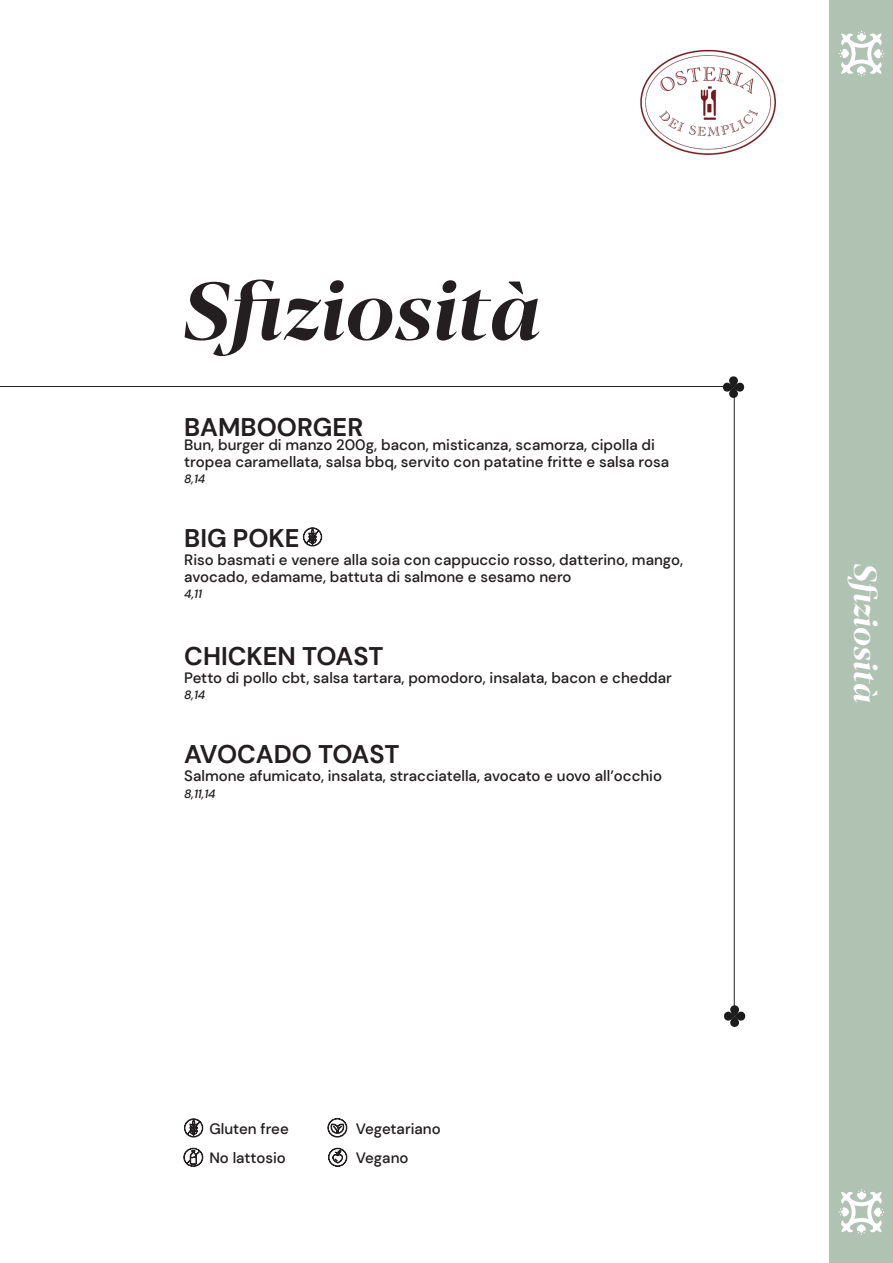
<style>
.page{position:relative;width:893px;height:1263px;background:#fff}
.page>*{position:absolute;margin:0;border:0;box-sizing:border-box;transform-origin:0 0}
.t1{font:italic 700 81px "Blacker Pro Display";color:#231f20}
.t2{font:italic 700 31.5px "Blacker Pro Display";color:#fff}
.t3{font:700 25.5px "DM Sans";color:#231f20}
.t4{font:500 15px/16.5px "DM Sans";color:#231f20}
.t5{font:italic 500 12px "DM Sans";color:#231f20}
</style>
<div class="page">
<div style="left:829px;top:0;width:64px;height:1263px;background:#b0c2b2"></div>
<svg style="left:838px;top:31px;width:46px;height:46px"></svg>
<svg style="left:838px;top:1189px;width:46px;height:46px"></svg>
<img style="left:640px;top:49px;width:136px;height:106px">
<svg style="left:303px;top:527px;width:19px;height:19px"></svg>
<svg style="left:183px;top:1148px;width:20px;height:19px"></svg>
<svg style="left:328px;top:1148px;width:19px;height:19px"></svg>
<svg style="left:184px;top:1118px;width:19px;height:19px"></svg>
<svg style="left:328px;top:1118px;width:19px;height:19px"></svg>
<hr style="left:734px;top:387px;width:1px;height:629px;background:#231f20">
<hr style="left:0;top:386px;width:734px;height:1px;background:#231f20">
<div style="left:729px;top:387px;width:9px;height:11px;background:#1c1c1c;border-radius:4px"></div>
<div style="left:733px;top:382px;width:11px;height:10px;background:#1c1c1c;border-radius:4px"></div>
<div style="left:729px;top:376px;width:9px;height:11px;background:#1c1c1c;border-radius:4px"></div>
<svg style="left:723px;top:382px;width:10px;height:10px"></svg>
<div style="left:730px;top:1016px;width:9px;height:11px;background:#1c1c1c;border-radius:4px"></div>
<div style="left:735px;top:1011px;width:10px;height:10px;background:#1c1c1c;border-radius:4px"></div>
<div style="left:730px;top:1005px;width:9px;height:11px;background:#1c1c1c;border-radius:4px"></div>
<div style="left:724px;top:1011px;width:11px;height:10px;background:#1c1c1c;border-radius:4px"></div>
<p class="t1" style="left:184px;top:254px;width:358px">Sfiziosità</p>
<p class="t3" style="left:184px;top:411px;width:180px">BAMBOORGER</p>
<p class="t4" style="left:184px;top:437px;width:486px">Bun, burger di manzo 200g, bacon, misticanza, scamorza, cipolla di tropea caramellata, salsa bbq, servito con patatine fritte e salsa rosa</p>
<p class="t5" style="left:184px;top:472px;width:23px">8,14</p>
<p class="t3" style="left:184px;top:522px;width:117px">BIG POKE</p>
<p class="t4" style="left:184px;top:551px;width:500px">Riso basmati e venere alla soia con cappuccio rosso, datterino, mango, avocado, edamame, battuta di salmone e sesamo nero</p>
<p class="t5" style="left:184px;top:586px;width:19px">4,11</p>
<p class="t3" style="left:184px;top:640px;width:201px">CHICKEN TOAST</p>
<p class="t4" style="left:184px;top:669px;width:489px">Petto di pollo cbt, salsa tartara, pomodoro, insalata, bacon e cheddar</p>
<p class="t5" style="left:184px;top:688px;width:23px">8,14</p>
<p class="t3" style="left:184px;top:738px;width:217px">AVOCADO TOAST</p>
<p class="t4" style="left:184px;top:768px;width:479px">Salmone afumicato, insalata, stracciatella, avocato e uovo all’occhio</p>
<p class="t5" style="left:184px;top:786px;width:33px">8,11,14</p>
<p class="t4" style="left:209px;top:1120px;width:81px">Gluten free</p>
<p class="t4" style="left:356px;top:1120px;width:86px">Vegetariano</p>
<p class="t4" style="left:209px;top:1149px;width:78px">No lattosio</p>
<p class="t4" style="left:356px;top:1149px;width:54px">Vegano</p>
<p class="t2" style="left:887px;top:564px;width:140px;rotate:90deg">Sfiziosità</p>
</div>
